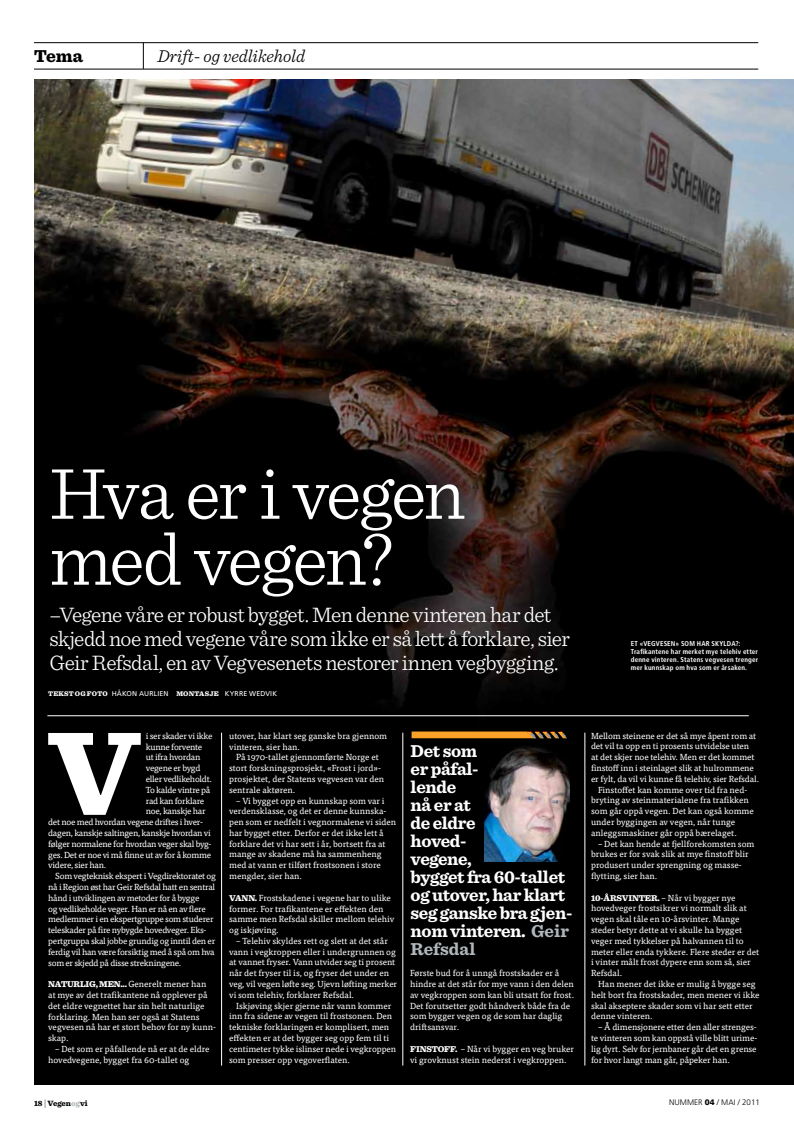
<style>
.page{position:relative;width:794px;height:1134px;background:#fff}
.page>*{position:absolute;margin:0;border:0;box-sizing:border-box;transform-origin:0 0}
.t1{font:900 123.7px "Sentinel";color:#fff}
.t2{font:300 76px/66px "Sentinel";letter-spacing:-.04em;color:#fff}
.t3{font:300 22px/24px "Sentinel";letter-spacing:-.03em;color:#fff}
.t4{font:700 18px/18px "Sentinel";letter-spacing:-.02em;color:#fff}
.t5{font:italic 300 18px "Sentinel";color:#000}
.t6{font:900 18px "Sentinel";color:#000}
.t7{font:8.8px/10.8px "Tisa OT";color:#fff}
.t8{font:8.8px "Tisa OT";letter-spacing:-.03em;color:#fff}
.t9{font:900 8.8px "Sentinel";letter-spacing:-.015em;color:#fff}
.t10{font:300 8px "Frutiger LT Std";color:#000}
.t11{font:900 8px "Sentinel";color:#000}
.t12{font:700 condensed 7px/8px "Frutiger LT Std";letter-spacing:.025em;color:#fff}
.t13{font:900 7px "Sentinel";letter-spacing:.03em;color:#fff}
.t14{font:7px "Frutiger LT Std";letter-spacing:.015em;color:#fff}
.s1{font-family:"Frutiger LT Std";font-weight:400}
.s2{color:#b0b7bb}
.s3{font-family:"Sentinel";font-weight:900}
.s4{font-weight:300;font-size:9.6px}
.s5{font-weight:900}
</style>
<div class="page">
<hr style="left:34px;top:69px;width:724px;height:1px;background:#000">
<hr style="left:34px;top:43px;width:724px;height:1px;background:#000">
<svg style="left:143px;top:43px;width:1px;height:26px"></svg>
<img style="left:34px;top:80px;width:760px;height:1004px">
<hr style="left:47px;top:715px;width:701px;height:1px;background:#fff">
<hr style="left:221px;top:733px;width:1px;height:332px;background:#fff">
<hr style="left:402px;top:733px;width:1px;height:332px;background:#fff">
<hr style="left:584px;top:733px;width:1px;height:332px;background:#fff">
<svg style="left:411px;top:731px;width:156px;height:7px"></svg>
<img style="left:484px;top:745px;width:86px;height:116px">
<h3 class="t6" style="left:34px;top:41px;width:51px">TEMA</h3>
<h3 class="t5" style="left:157px;top:42px;width:149px">Drift- og vedlikehold</h3>
<h2 class="t2" style="left:49px;top:455px;width:418px">Hva er i vegen med vegen?</h2>
<h3 class="t3" style="left:49px;top:601px;width:522px">–Vegene våre er robust bygget. Men denne vinteren har det skjedd noe med vegene våre som ikke er så lett å forklare, sier<br>Geir Refsdal, en av Vegvesenets nestorer innen vegbygging.</h3>
<p class="t13" style="left:48px;top:688px;width:75px">TEKST OG FOTO <span class="s1">HÅKON</span></p>
<p class="t14" style="left:139px;top:689px;width:10px">AURLIEN</p>
<p class="t13" style="left:176px;top:688px;width:64px">MONTASJE <span class="s1">KYRRE</span></p>
<p class="t14" style="left:249px;top:689px;width:26px">WEDVIK</p>
<h1 class="t1" style="left:47px;top:674px;width:96px">V</h1>
<p class="t8" style="left:146px;top:730px;width:68px">i ser skader vi ikke</p>
<p class="t7" style="left:229px;top:730px;width:159px">utover, har klart seg ganske bra gjennom vinteren, sier han.</p>
<p class="t7" style="left:229px;top:752px;width:156px;text-indent:7px">På 1970-tallet gjennomførte Norge et stort forskningsprosjekt, «Frost i jord»- prosjektet, der Statens vegvesen var den sentrale aktøren.</p>
<p class="t7" style="left:229px;top:795px;width:169px;text-indent:7px">– Vi bygget opp en kunnskap som var i verdensklasse, og det er denne kunnska&shy;pen som er nedfelt i vegnormalene vi siden har bygget etter. Derfor er det ikke lett å forklare det vi har sett i år, bortsett fra at mange av skadene må ha sammenheng med at vann er tilført frostsonen i store mengder, sier han.</p>
<p class="t9" style="left:229px;top:891px;width:14px">VANN</p>
<p class="t8" style="left:146px;top:741px;width:58px">kunne forvente</p>
<p class="t8" style="left:146px;top:752px;width:56px">ut ifra hvordan</p>
<p class="t8" style="left:146px;top:763px;width:56px">vegene er bygd</p>
<p class="t8" style="left:146px;top:774px;width:68px">eller vedlikeholdt.</p>
<p class="t8" style="left:146px;top:784px;width:66px">To kalde vintre på</p>
<p class="t8" style="left:146px;top:795px;width:60px">rad kan forklare</p>
<p class="t8" style="left:146px;top:806px;width:61px">noe, kanskje har</p>
<p class="t8" style="left:48px;top:817px;width:156px">det noe med hvordan vegene driftes i hver-</p>
<p class="t8" style="left:48px;top:828px;width:164px">dagen, kanskje saltingen, kanskje hvordan vi</p>
<p class="t8" style="left:48px;top:838px;width:165px">følger normalene for hvordan veger skal byg-</p>
<p class="t8" style="left:48px;top:849px;width:164px">ges. Det er noe vi må finne ut av for å komme</p>
<p class="t8" style="left:48px;top:860px;width:60px">videre, sier han.</p>
<p class="t8" style="left:55px;top:871px;width:162px">Som vegteknisk ekspert i Vegdirektoratet og</p>
<p class="t8" style="left:48px;top:882px;width:168px">nå i Region øst har Geir Refsdal hatt en sentral</p>
<p class="t8" style="left:48px;top:892px;width:153px">hånd i utviklingen av metoder for å bygge</p>
<p class="t8" style="left:48px;top:903px;width:159px">og vedlikeholde veger. Han er nå en av flere</p>
<p class="t8" style="left:48px;top:914px;width:167px">medlemmer i en ekspertgruppe som studerer</p>
<p class="t8" style="left:48px;top:925px;width:160px">teleskader på fire nybygde hovedveger. Eks-</p>
<p class="t8" style="left:48px;top:936px;width:168px">pertgruppa skal jobbe grundig og inntil den er</p>
<p class="t8" style="left:48px;top:946px;width:168px">ferdig vil han være forsiktig med å spå om hva</p>
<p class="t8" style="left:48px;top:957px;width:135px">som er skjedd på disse strekningene.</p>
<p class="t9" style="left:48px;top:977px;width:8px">NATUR</p>
<p class="t9" style="left:80px;top:977px;width:28px">LIG, MEN</p>
<h3 class="t4" style="left:410px;top:741px;width:163px">Det som<br>er påfal-<br>lende<br>nå er at<br>de eldre<br>hoved-<br>vegene,<br>bygget fra 60-tallet og utover, har klart seg ganske bra gjen&shy;nom vinteren. <span class="s2">Geir<br>Refsdal</span></h3>
<p class="t7" style="left:229px;top:892px;width:167px;text-indent:26px"><span class="s3">.</span> Frostskadene i vegene har to ulike former. For trafikantene er effekten den samme men Refsdal skiller mellom telehiv og iskjøving.</p>
<p class="t7" style="left:229px;top:935px;width:169px;text-indent:7px">– Telehiv skyldes rett og slett at det står vann i vegkroppen eller i undergrunnen og at vannet fryser. Vann utvider seg ti prosent når det fryser til is, og fryser det under en veg, vil vegen løfte seg. Ujevn løfting merker vi som telehiv, forklarer Refsdal.</p>
<p class="t7" style="left:229px;top:1000px;width:168px;text-indent:7px">Iskjøving skjer gjerne når vann kommer inn fra sidene av vegen til frostsonen. Den tekniske forklaringen er komplisert, men effekten er at det bygger seg opp fem til ti centimeter tykke islinser nede i vegkroppen som presser opp vegoverflaten.</p>
<p class="t7" style="left:410px;top:968px;width:166px">Første bud for å unngå frostskader er å hindre at det står for mye vann i den delen av vegkroppen som kan bli utsatt for frost.<br>Det forutsetter godt håndverk både fra de som bygger vegen og de som har daglig driftsansvar.</p>
<p class="t9" style="left:410px;top:1042px;width:13px">FINST</p>
<p class="t7" style="left:48px;top:979px;width:169px;text-indent:72px"><span class="s3">...</span> Generelt mener han at mye av det trafikantene nå opplever på det eldre vegnettet har sin helt naturlige forklaring. Men han ser også at Statens vegvesen nå har et stort behov for ny kunn&shy;skap.</p>
<p class="t7" style="left:48px;top:1043px;width:163px;text-indent:7px">– Det som er påfallende nå er at de eldre hovedvegene, bygget fra 60-tallet og</p>
<p class="t7" style="left:410px;top:1043px;width:165px;text-indent:28px"><span class="s3">OFF.</span> – Når vi bygger en veg bruker vi grovknust stein nederst i vegkroppen.</p>
<p class="t12" style="left:631px;top:640px;width:129px;text-indent:66px">har skylda?:<br>Trafikantene har merket mye telehiv etter denne vinteren. Statens vegvesen trenger mer kunnskap om hva som er årsaken.</p>
<p class="t12" style="left:631px;top:640px;width:22px">et «Vegvesen</p>
<p class="t12" style="left:675px;top:640px;width:11px">» som</p>
<p class="t7" style="left:591px;top:730px;width:167px">Mellom steinene er det så mye åpent rom at</p>
<p class="t7" style="left:591px;top:741px;width:160px">det vil ta opp en ti prosents utvidelse uten</p>
<p class="t7" style="left:591px;top:752px;width:165px">at det skjer noe telehiv. Men er det kommet</p>
<p class="t7" style="left:591px;top:763px;width:164px">finstoff inn i steinlaget slik at hulrommene</p>
<p class="t7" style="left:591px;top:773px;width:170px">er fylt, da vil vi kunne få telehiv, sier Refsdal.</p>
<p class="t7" style="left:598px;top:784px;width:151px">Finstoffet kan komme over tid fra ned-</p>
<p class="t7" style="left:591px;top:795px;width:159px">bryting av steinmaterialene fra trafikken</p>
<p class="t7" style="left:591px;top:806px;width:164px">som går oppå vegen. Det kan også komme</p>
<p class="t7" style="left:591px;top:817px;width:146px">under byggingen av vegen, når tunge</p>
<p class="t7" style="left:591px;top:827px;width:147px">anleggsmaskiner går oppå bærelaget.</p>
<p class="t7" style="left:591px;top:838px;width:165px;text-indent:7px">– Det kan hende at fjellforekomsten som brukes er for svak slik at mye finstoff blir produsert under sprengning og masse&shy;flytting, sier han.</p>
<p class="t9" style="left:591px;top:891px;width:45px">10-ÅRSVINTER</p>
<p class="t7" style="left:591px;top:892px;width:170px;text-indent:67px"><span class="s3">.</span> – Når vi bygger nye hovedveger frostsikrer vi normalt slik at vegen skal tåle en 10-årsvinter. Mange steder betyr dette at vi skulle ha bygget veger med tykkelser på halvannen til to meter eller enda tykkere. Flere steder er det i vinter målt frost dypere enn som så, sier Refsdal.</p>
<p class="t7" style="left:591px;top:979px;width:170px;text-indent:7px">Han mener det ikke er mulig å bygge seg helt bort fra frostskader, men mener vi ikke skal akseptere skader som vi har sett etter denne vinteren.</p>
<p class="t7" style="left:591px;top:1022px;width:168px;text-align:justify;text-indent:7px">– Å dimensjonere etter den aller strenges&shy;te vinteren som kan oppstå ville blitt urime&shy;lig dyrt. Selv for jernbaner går det en grense for hvor langt man går, påpeker han.</p>
<p class="t11" style="left:34px;top:1096px;width:55px">18 <span class="s4">|</span> VEGEN<span class="s2">OG</span>VI</p>
<p class="t10" style="left:669px;top:1098px;width:58px">NUMMER <span class="s5">04</span> / MAI</p>
<p class="t10" style="left:737px;top:1098px;width:24px">/ 2011</p>
</div>
